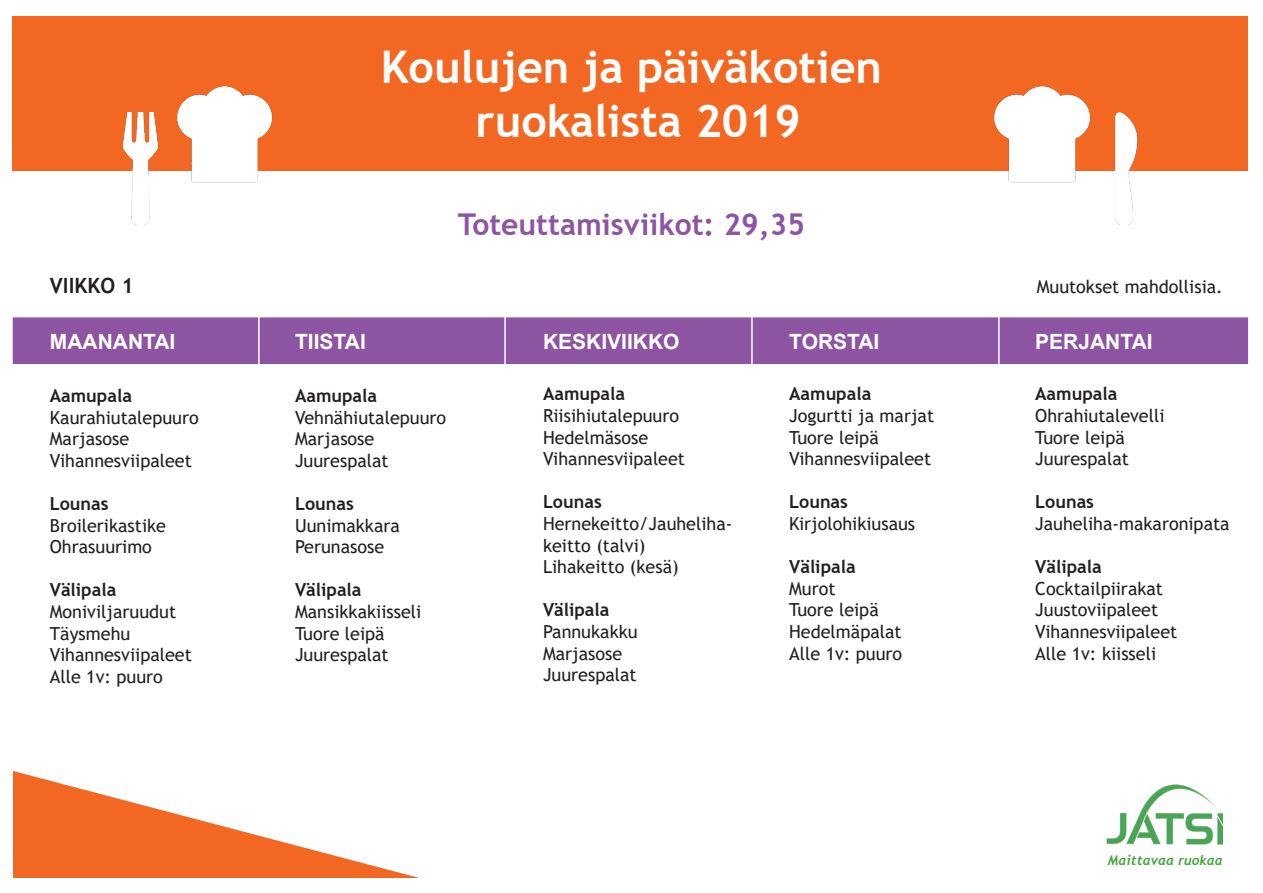
<style>
.page{position:relative;width:1263px;height:893px;background:#fff}
.page>*{position:absolute;margin:0;border:0;box-sizing:border-box;transform-origin:0 0}
.Viikonpäivä-otsikkot{font:700 45px "Trebuchet MS";color:#fff}
.t1{font:700 30px "Trebuchet MS";color:#8d54a2}
.Viikonpäivä-otsikkot-2{font:700 21px "Arial";color:#fff}
.t2{font:700 21px "Trebuchet MS";color:#231f20}
.t3{font:18px/21.6px "Trebuchet MS";color:#231f20}
.t4{font:700 18px "Trebuchet MS";color:#231f20}
.Viikonpäivä-otsikkot-3{font:italic 700 13.5px "Trebuchet";color:#47a540}
</style>
<div class="page">
<div style="left:13px;top:317px;width:1235px;height:47px;background:#8d54a2;border:2px solid #8d54a2"></div>
<div style="left:13px;top:16px;width:1235px;height:155px;background:#f26822"></div>
<hr style="left:258px;top:310px;width:2px;height:87px;background:#fff">
<hr style="left:504px;top:310px;width:2px;height:87px;background:#fff">
<hr style="left:751px;top:310px;width:2px;height:87px;background:#fff">
<hr style="left:998px;top:310px;width:2px;height:87px;background:#fff">
<img style="left:177px;top:86px;width:96px;height:97px">
<img style="left:122px;top:113px;width:37px;height:112px">
<img style="left:994px;top:86px;width:97px;height:97px">
<img style="left:1115px;top:113px;width:23px;height:112px">
<img style="left:1106px;top:784px;width:117px;height:61px">
<svg style="left:13px;top:771px;width:406px;height:107px"></svg>
<p class="Viikonpäivä-otsikkot" style="left:381px;top:39px;width:503px">Koulujen ja päiväkotien</p>
<p class="Viikonpäivä-otsikkot" style="left:475px;top:93px;width:327px">ruokalista 2019</p>
<p class="t1" style="left:458px;top:206px;width:349px">Toteuttamisviikot: 29,35</p>
<p class="t2" style="left:50px;top:272px;width:86px">VIIKKO 1</p>
<p class="t3" style="left:1037px;top:276px;width:188px">Muutokset mahdollisia.</p>
<p class="Viikonpäivä-otsikkot-2" style="left:50px;top:327px;width:127px">MAANANTAI</p>
<p class="t4" style="left:50px;top:384px;width:84px">Aamupala</p>
<p class="t3" style="left:50px;top:406px;width:150px">Kaurahiutalepuuro</p>
<p class="t3" style="left:50px;top:428px;width:81px">Marjasose</p>
<p class="t3" style="left:50px;top:449px;width:144px">Vihannesviipaleet</p>
<p class="t4" style="left:50px;top:492px;width:60px">Lounas</p>
<p class="t3" style="left:50px;top:514px;width:118px">Broilerikastike<br>Ohrasuurimo</p>
<p class="t4" style="left:50px;top:579px;width:68px">Välipala</p>
<p class="t3" style="left:50px;top:601px;width:128px">Moniviljaruudut</p>
<p class="t3" style="left:50px;top:622px;width:82px">Täysmehu</p>
<p class="t3" style="left:50px;top:644px;width:144px">Vihannesviipaleet</p>
<p class="t3" style="left:50px;top:665px;width:115px">Alle 1v: puuro</p>
<p class="Viikonpäivä-otsikkot-2" style="left:295px;top:327px;width:72px">TIISTAI</p>
<p class="Viikonpäivä-otsikkot-2" style="left:543px;top:327px;width:138px">KESKIVIIKKO</p>
<p class="Viikonpäivä-otsikkot-2" style="left:789px;top:327px;width:92px">TORSTAI</p>
<p class="Viikonpäivä-otsikkot-2" style="left:1035px;top:327px;width:119px">PERJANTAI</p>
<p class="t4" style="left:1035px;top:383px;width:84px">Aamupala</p>
<p class="t3" style="left:1035px;top:405px;width:131px">Ohrahiutalevelli</p>
<p class="t3" style="left:1035px;top:426px;width:91px">Tuore leipä</p>
<p class="t3" style="left:1035px;top:448px;width:95px">Juurespalat</p>
<p class="t4" style="left:1035px;top:491px;width:60px">Lounas</p>
<p class="t3" style="left:1035px;top:513px;width:196px">Jauheliha-makaronipata</p>
<p class="t4" style="left:1035px;top:556px;width:68px">Välipala</p>
<p class="t3" style="left:1035px;top:577px;width:129px">Cocktailpiirakat</p>
<p class="t3" style="left:1035px;top:599px;width:124px">Juustoviipaleet</p>
<p class="t3" style="left:1035px;top:621px;width:144px">Vihannesviipaleet</p>
<p class="t3" style="left:1035px;top:642px;width:122px">Alle 1v: kiisseli</p>
<p class="t4" style="left:543px;top:383px;width:84px">Aamupala</p>
<p class="t3" style="left:543px;top:405px;width:137px">Riisihiutalepuuro</p>
<p class="t3" style="left:543px;top:426px;width:107px">Hedelmäsose</p>
<p class="t3" style="left:543px;top:448px;width:144px">Vihannesviipaleet</p>
<p class="t4" style="left:543px;top:491px;width:60px">Lounas</p>
<p class="t3" style="left:543px;top:513px;width:191px">Hernekeitto/Jauheliha-</p>
<p class="t3" style="left:543px;top:534px;width:104px">keitto (talvi)</p>
<p class="t3" style="left:543px;top:556px;width:137px">Lihakeitto (kesä)</p>
<p class="t4" style="left:543px;top:599px;width:68px">Välipala</p>
<p class="t3" style="left:543px;top:621px;width:96px">Pannukakku</p>
<p class="t3" style="left:543px;top:642px;width:81px">Marjasose</p>
<p class="t3" style="left:543px;top:664px;width:95px">Juurespalat</p>
<p class="t4" style="left:789px;top:383px;width:84px">Aamupala</p>
<p class="t3" style="left:789px;top:405px;width:146px">Jogurtti ja marjat</p>
<p class="t3" style="left:789px;top:426px;width:91px">Tuore leipä</p>
<p class="t3" style="left:789px;top:448px;width:144px">Vihannesviipaleet</p>
<p class="t4" style="left:789px;top:491px;width:60px">Lounas</p>
<p class="t3" style="left:789px;top:513px;width:128px">Kirjolohikiusaus</p>
<p class="t4" style="left:789px;top:556px;width:68px">Välipala</p>
<p class="t3" style="left:789px;top:577px;width:48px">Murot</p>
<p class="t3" style="left:789px;top:599px;width:91px">Tuore leipä</p>
<p class="t3" style="left:789px;top:621px;width:114px">Hedelmäpalat</p>
<p class="t3" style="left:789px;top:642px;width:115px">Alle 1v: puuro</p>
<p class="t4" style="left:295px;top:384px;width:84px">Aamupala</p>
<p class="t3" style="left:295px;top:406px;width:153px">Vehnähiutalepuuro<br>Marjasose</p>
<p class="t3" style="left:295px;top:449px;width:95px">Juurespalat</p>
<p class="t4" style="left:295px;top:492px;width:60px">Lounas</p>
<p class="t3" style="left:295px;top:514px;width:106px">Uunimakkara</p>
<p class="t3" style="left:295px;top:536px;width:91px">Perunasose</p>
<p class="t4" style="left:295px;top:579px;width:68px">Välipala</p>
<p class="t3" style="left:295px;top:601px;width:128px">Mansikkakiisseli</p>
<p class="t3" style="left:295px;top:622px;width:91px">Tuore leipä</p>
<p class="t3" style="left:295px;top:644px;width:95px">Juurespalat</p>
<p class="Viikonpäivä-otsikkot-3" style="left:1108px;top:851px;width:116px">Maittavaa ruokaa</p>
</div>
